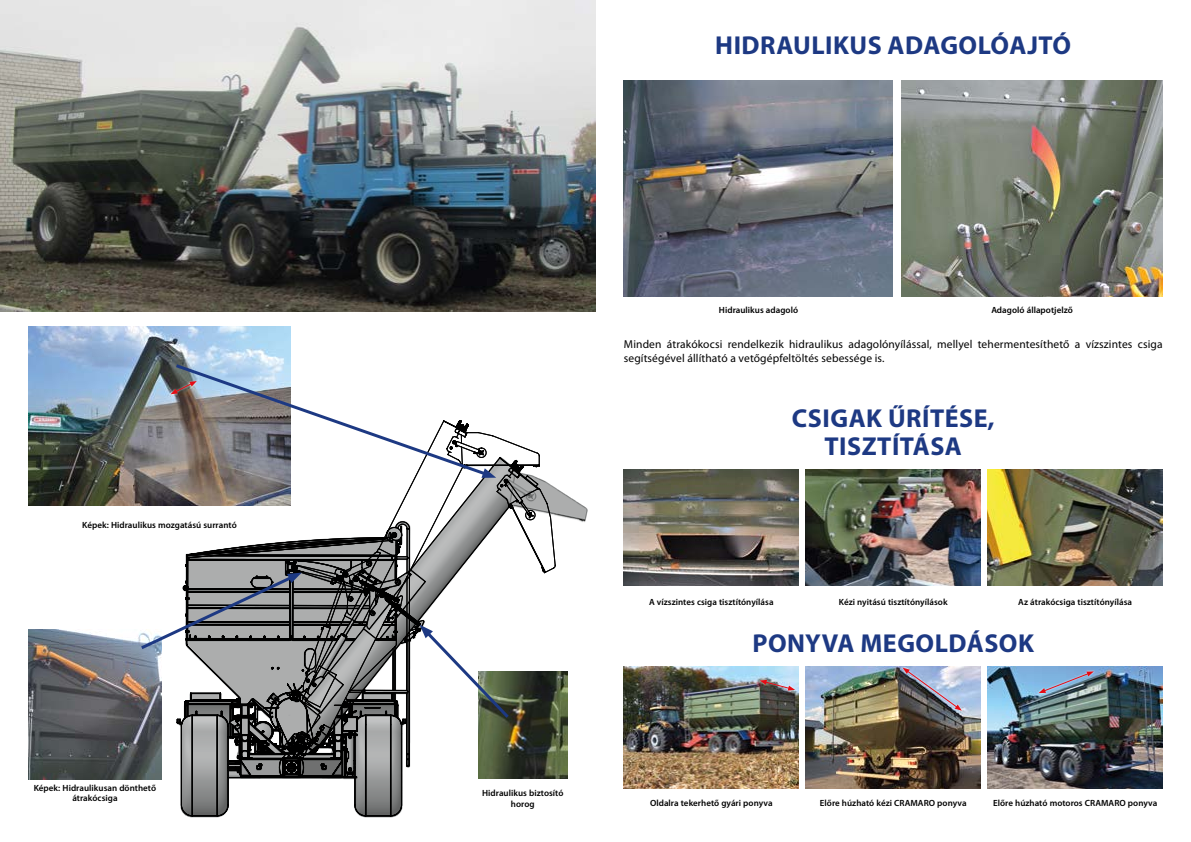
<style>
.page{position:relative;width:1191px;height:842px;background:#fff}
.page>*{position:absolute;margin:0;border:0;box-sizing:border-box;transform-origin:0 0}
.t1{font:700 26px/28px "Myriad Pro";letter-spacing:.02em;color:#1d3983;text-align:center}
.t2{font:11.5px/14px "Myriad Pro";letter-spacing:.01em;color:#000}
.t3{font:600 9px/10.8px "Myriad Pro";letter-spacing:.005em;color:#000;text-align:center}
</style>
<div class="page">
<img style="left:28px;top:630px;width:134px;height:150px">
<img style="left:169px;top:488px;width:419px;height:330px">
<svg style="left:540px;top:478px;width:16px;height:338px"></svg>
<svg style="left:177px;top:436px;width:363px;height:380px"></svg>
<img style="left:0;top:0;width:595px;height:312px">
<img style="left:28px;top:326px;width:263px;height:179px">
<img style="left:478px;top:671px;width:89px;height:107px">
<svg style="left:138px;top:572px;width:164px;height:80px"></svg>
<svg style="left:420px;top:625px;width:92px;height:96px"></svg>
<img style="left:624px;top:80px;width:269px;height:216px">
<img style="left:901px;top:80px;width:261px;height:216px">
<img style="left:624px;top:469px;width:175px;height:117px">
<img style="left:624px;top:666px;width:175px;height:123px">
<img style="left:987px;top:469px;width:175px;height:117px">
<img style="left:987px;top:666px;width:175px;height:123px">
<img style="left:805px;top:469px;width:175px;height:117px">
<img style="left:805px;top:666px;width:175px;height:123px">
<div style="left:757px;top:678px;width:39px;height:14px;background:#fff;opacity:.75"></div>
<svg style="left:759px;top:680px;width:36px;height:10px"></svg>
<svg style="left:168px;top:362px;width:328px;height:117px"></svg>
<div style="left:900px;top:666px;width:63px;height:47px;background:#fff;opacity:.75"></div>
<svg style="left:902px;top:668px;width:60px;height:43px;background:#898a9a"></svg>
<div style="left:1036px;top:669px;width:59px;height:25px;background:#fff;opacity:.75"></div>
<svg style="left:1038px;top:671px;width:55px;height:22px"></svg>
<p class="t3" style="left:82px;top:519px;width:156px">Képek: Hidraulikus mozgatású surrantó</p>
<p class="t3" style="left:34px;top:782px;width:124px">Képek: Hidraulikusan dönthető átrakócsiga</p>
<h1 class="t1" style="left:715px;top:30px;width:357px">HIDRAULIKUS ADAGOLÓAJTÓ</h1>
<p class="t3" style="left:482px;top:788px;width:83px">Hidraulikus biztosító horog</p>
<p class="t3" style="left:719px;top:304px;width:81px">Hidraulikus adagoló</p>
<p class="t3" style="left:991px;top:304px;width:83px">Adagoló állapotjelző</p>
<p class="t2" style="left:624px;top:337px;width:540px">Minden átrakókocsi rendelkezik hidraulikus adagolónyílással, mellyel tehermentesíthető a vízszintes csiga segítségével állítható a vetőgépfeltöltés sebessége is.</p>
<h1 class="t1" style="left:792px;top:403px;width:204px">CSIGAK ŰRÍTÉSE,<br>TISZTÍTÁSA</h1>
<p class="t3" style="left:649px;top:596px;width:126px">A vízszintes csiga tisztítónyílása</p>
<p class="t3" style="left:839px;top:596px;width:110px">Kézi nyitású tisztítónyílások</p>
<p class="t3" style="left:1018px;top:596px;width:115px">Az átrakócsiga tisztítónyílása</p>
<h1 class="t1" style="left:752px;top:629px;width:283px">PONYVA MEGOLDÁSOK</h1>
<p class="t3" style="left:650px;top:797px;width:124px">Oldalra tekerhető gyári ponyva</p>
<p class="t3" style="left:820px;top:797px;width:148px">Előre húzható kézi CRAMARO ponyva</p>
<p class="t3" style="left:993px;top:797px;width:166px">Előre húzható motoros CRAMARO ponyva</p>
</div>
